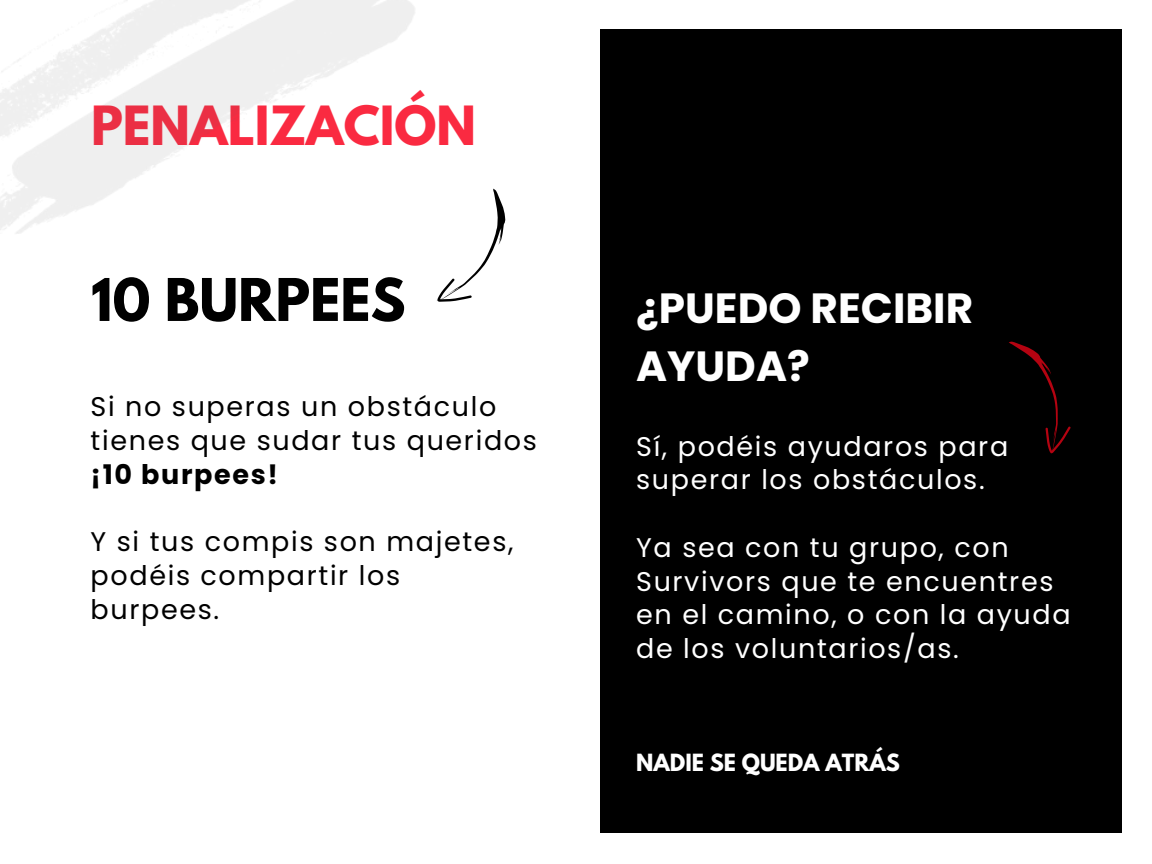
<style>
.page{position:relative;width:1152px;height:864px;background:#fff}
.page>*{position:absolute;margin:0;border:0;box-sizing:border-box;transform-origin:0 0}
.t1{font:700 52.05px "League Spartan";color:#000}
.t2{font:700 47.85px "League Spartan";color:#fa2a41}
.t3{font:700 42.15px/58.5px "Poppins";color:#fff}
.t4{font:27px/33.8px "Poppins";letter-spacing:.06em;color:#fff}
.t5{font:27px/33.8px "Poppins";letter-spacing:.06em;color:#000}
.t6{font:700 27px "Poppins";letter-spacing:.06em;color:#000}
.t7{font:700 21px "League Spartan";color:#fff}
</style>
<div class="page">
<div style="left:600px;top:29px;width:521px;height:804px;background:#000"></div>
<svg style="left:1009px;top:341px;width:62px;height:113px"></svg>
<svg style="left:437px;top:188px;width:69px;height:114px"></svg>
<h2 class="t2" style="left:91px;top:102px;width:387px">PENALIZACIÓN</h2>
<h1 class="t1" style="left:91px;top:274px;width:316px">10 BURPEES</h1>
<p class="t5" style="left:91px;top:390px;width:448px">Si no superas un obstáculo tienes que sudar tus queridos</p>
<p class="t6" style="left:91px;top:455px;width:189px">¡10 burpees!</p>
<p class="t5" style="left:91px;top:525px;width:424px">Y si tus compis son majetes, podéis compartir los burpees.</p>
<h3 class="t3" style="left:636px;top:278px;width:339px">¿PUEDO RECIBIR<br>AYUDA?</h3>
<p class="t4" style="left:636px;top:429px;width:374px">Sí, podéis ayudaros para superar los obstáculos.</p>
<p class="t4" style="left:636px;top:531px;width:436px">Ya sea con tu grupo, con<br>Survivors que te encuentres en el camino, o con la ayuda de los voluntarios/as.</p>
<p class="t7" style="left:636px;top:752px;width:265px">NADIE SE QUEDA ATRÁS</p>
</div>
